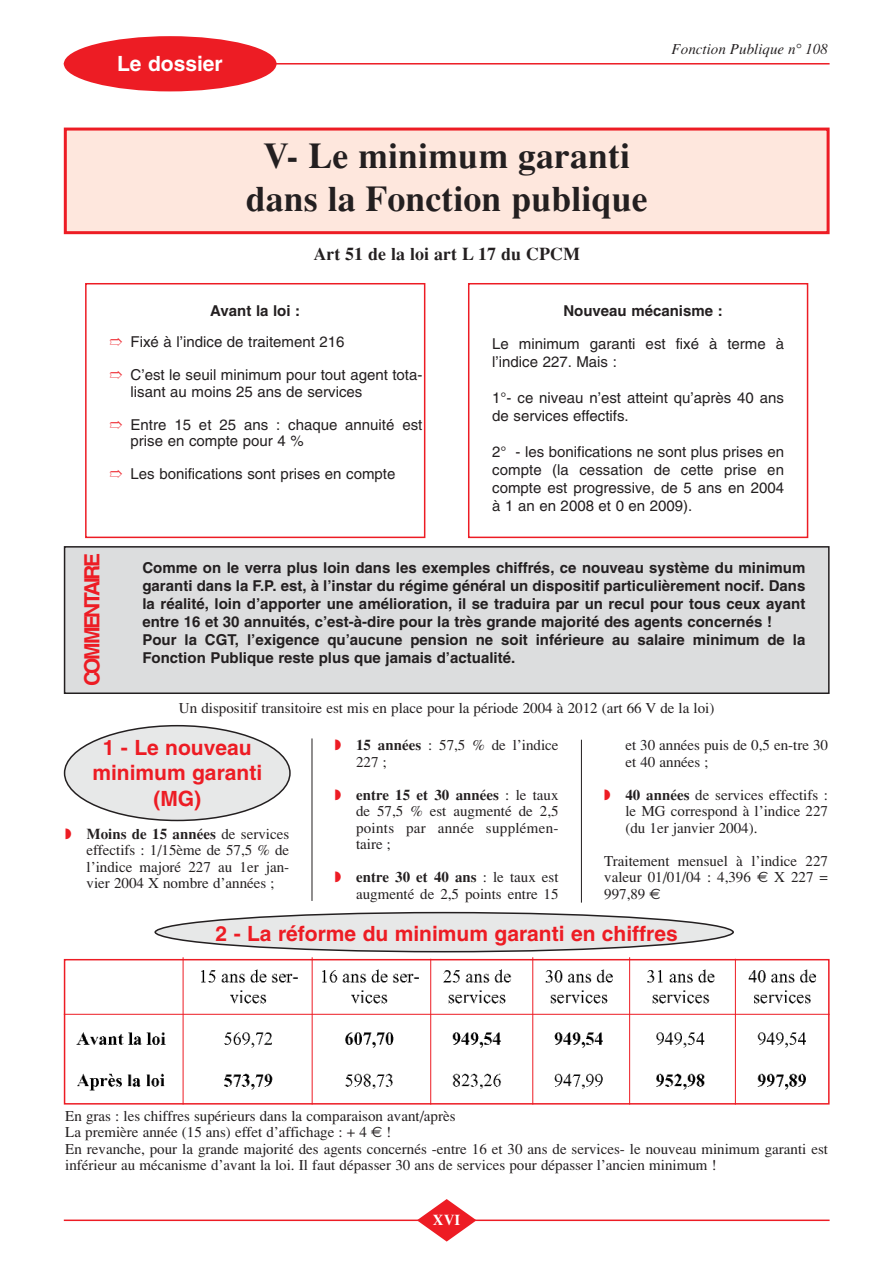
<style>
.page{position:relative;width:893px;height:1263px;background:#fff}
.page>*{position:absolute;margin:0;border:0;box-sizing:border-box;transform-origin:0 0}
.t1{font:700 36px/43.2px "Times";color:#231f20;text-align:center}
.t2{font:700 21px/25.2px "Helvetica";color:#ed1c24;text-align:center}
.t3{font:700 21px "Helvetica";letter-spacing:-.11em;color:#ed1c24}
.t4{font:700 21px "Helvetica";color:#fff}
.t5{font:700 18px "Times";color:#231f20}
.t6{font:15px/16.5px "Times";color:#231f20;text-align:justify}
.t7{font:700 15px/18px "Helvetica";color:#231f20}
.t8{font:15px/18px "Helvetica";color:#231f20}
.t9{font:italic 15px "Times";color:#231f20}
.t10{font:700 15px "Times";color:#fff}
.s1{font-weight:700}
.s2{color:#ed1c24}
.s3{font-family:"Euro Sans"}
</style>
<div class="page">
<svg style="left:154px;top:912px;width:580px;height:40px"></svg>
<svg style="left:64px;top:725px;width:227px;height:96px"></svg>
<hr style="left:64px;top:1220px;width:765px;height:1px;background:#ed1c24">
<svg style="left:417px;top:1199px;width:59px;height:43px"></svg>
<hr style="left:64px;top:63px;width:765px;height:2px;background:#ed1c24">
<hr style="left:312px;top:738px;width:1px;height:163px;background:#231f20">
<hr style="left:581px;top:740px;width:1px;height:163px;background:#231f20">
<div style="left:64px;top:36px;width:212px;height:55px;background:#ed1c24;border-radius:50%"></div>
<div style="left:602px;top:738px;width:227px;height:177px;background:#fff"></div>
<div style="left:65px;top:129px;width:763px;height:104px;background:#fee7dd"></div>
<div style="left:64px;top:128px;width:765px;height:106px;border:3px solid #ed1c24"></div>
<div style="left:85px;top:283px;width:340px;height:255px;border:2px solid #ed1c24"></div>
<div style="left:468px;top:283px;width:340px;height:255px;border:2px solid #ed1c24"></div>
<div style="left:65px;top:547px;width:763px;height:146px;background:#dcddde"></div>
<div style="left:64px;top:546px;width:765px;height:148px;border:2px solid #231f20"></div>
<img style="left:67px;top:962px;width:759px;height:135px">
<div style="left:64px;top:959px;width:765px;height:146px;border:2px solid #ed1c24"></div>
<hr style="left:64px;top:1014px;width:765px;height:1px;background:#ed1c24">
<hr style="left:183px;top:957px;width:1px;height:148px;background:#ed1c24">
<hr style="left:312px;top:957px;width:1px;height:148px;background:#ed1c24">
<hr style="left:430px;top:959px;width:1px;height:146px;background:#ed1c24">
<hr style="left:532px;top:957px;width:1px;height:148px;background:#ed1c24">
<hr style="left:629px;top:957px;width:1px;height:148px;background:#ed1c24">
<hr style="left:735px;top:959px;width:1px;height:146px;background:#ed1c24">
<h2 class="t4" style="left:117px;top:56px;width:107px">Le dossier</h2>
<p class="t9" style="left:671px;top:44px;width:158px">Fonction Publique n° 108</p>
<h1 class="t1" style="left:246px;top:137px;width:403px">V- Le minimum garanti dans la Fonction publique</h1>
<p class="t5" style="left:313px;top:248px;width:268px">Art 51 de la loi art L 17 du CPCM</p>
<p class="t8" style="left:109px;top:297px;width:237px;line-height:30.8px;text-indent:101px"><span class="s1">Avant la loi :<br></span><span class="s2">➱</span> Fixé à l’indice de traitement 216</p>
<p class="t8" style="left:131px;top:368px;width:293px;line-height:16.5px;text-indent:-21px"><span class="s2">➱</span> C’est le seuil minimum pour tout agent tota&shy;lisant au moins 25 ans de services</p>
<p class="t8" style="left:131px;top:418px;width:293px;line-height:16.5px;text-indent:-21px"><span class="s2">➱</span> Entre 15 et 25 ans : chaque annuité est prise en compte pour 4 %</p>
<p class="t8" style="left:109px;top:466px;width:287px"><span class="s2">➱</span> Les bonifications sont prises en compte</p>
<p class="t7" style="left:563px;top:304px;width:161px">Nouveau mécanisme :</p>
<p class="t8" style="left:492px;top:336px;width:293px">Le minimum garanti est fixé à terme à l’indice 227. Mais :</p>
<p class="t8" style="left:492px;top:390px;width:293px">1°- ce niveau n’est atteint qu’après 40 ans de services effectifs.</p>
<p class="t8" style="left:492px;top:444px;width:293px;text-align:justify">2° - les bonifications ne sont plus prises en compte (la cessation de cette prise en compte est progressive, de 5 ans en 2004 à 1 an en 2008 et 0 en 2009).</p>
<h2 class="t3" style="left:84px;top:686px;width:135px;rotate:-90deg">COMMENTAIRE</h2>
<p class="t7" style="left:142px;top:560px;width:664px">Comme on le verra plus loin dans les exemples chiffrés, ce nouveau système du minimum garanti dans la F.P. est, à l’instar du régime général un dispositif particulièrement nocif. Dans la réalité, loin d’apporter une amélioration, il se traduira par un recul pour tous ceux ayant entre 16 et 30 annuités, c’est-à-dire pour la très grande majorité des agents concernés !<br>Pour la CGT, l’exigence qu’aucune pension ne soit inférieure au salaire minimum de la Fonction Publique reste plus que jamais d’actualité.</p>
<p class="t6" style="left:179px;top:701px;width:537px">Un dispositif transitoire est mis en place pour la période 2004 à 2012 (art 66 V de la loi)</p>
<h2 class="t2" style="left:92px;top:737px;width:171px">1 - Le nouveau minimum garanti (MG)</h2>
<p class="t6" style="left:87px;top:827px;width:204px;text-indent:-21px"><span class="s2">◗</span> <span class="s1">Moins de 15 années</span> de services effectifs : 1/15ème de 57,5 % de l’indice majoré 227 au 1er jan&shy;vier 2004 X nombre d’années ;</p>
<p class="t6" style="left:356px;top:738px;width:204px;text-indent:-21px"><span class="s2">◗</span> <span class="s1">15 années</span> : 57,5 % de l’indice<br>227 ;</p>
<p class="t6" style="left:356px;top:788px;width:204px;text-indent:-21px"><span class="s2">◗</span> <span class="s1">entre 15 et 30 années</span> : le taux de 57,5 % est augmenté de 2,5 points par année supplémen&shy;taire ;</p>
<p class="t6" style="left:335px;top:870px;width:225px;text-align:right"><span class="s2">◗</span> <span class="s1">entre 30 et 40 ans</span> : le taux est augmenté de 2,5 points entre 15</p>
<p class="t6" style="left:625px;top:738px;width:204px">et 30 années puis de 0,5 en-tre 30 et 40 années ;</p>
<p class="t6" style="left:625px;top:788px;width:204px;text-indent:-21px"><span class="s2">◗</span> <span class="s1">40 années</span> de services effectifs : le MG correspond à l’indice 227 (du 1er janvier 2004).</p>
<p class="t6" style="left:604px;top:854px;width:225px">Traitement mensuel à l’indice 227 valeur 01/01/04 : 4,396 <span class="s3">€</span> X 227 = 997,89 <span class="s3">€</span></p>
<h2 class="t2" style="left:215px;top:923px;width:464px">2 - La réforme du minimum garanti en chiffres</h2>
<p class="t6" style="left:65px;top:1109px;width:764px;text-align:left">En gras : les chiffres supérieurs dans la comparaison avant/après<br>La première année (15 ans) effet d’affichage : + 4 <span class="s3">€</span> !<br>En revanche, pour la grande majorité des agents concernés -entre 16 et 30 ans de services- le nouveau minimum garanti est inférieur au mécanisme d’avant la loi. Il faut dépasser 30 ans de services pour dépasser l’ancien minimum !</p>
<p class="t10" style="left:433px;top:1214px;width:29px">XVI</p>
</div>
